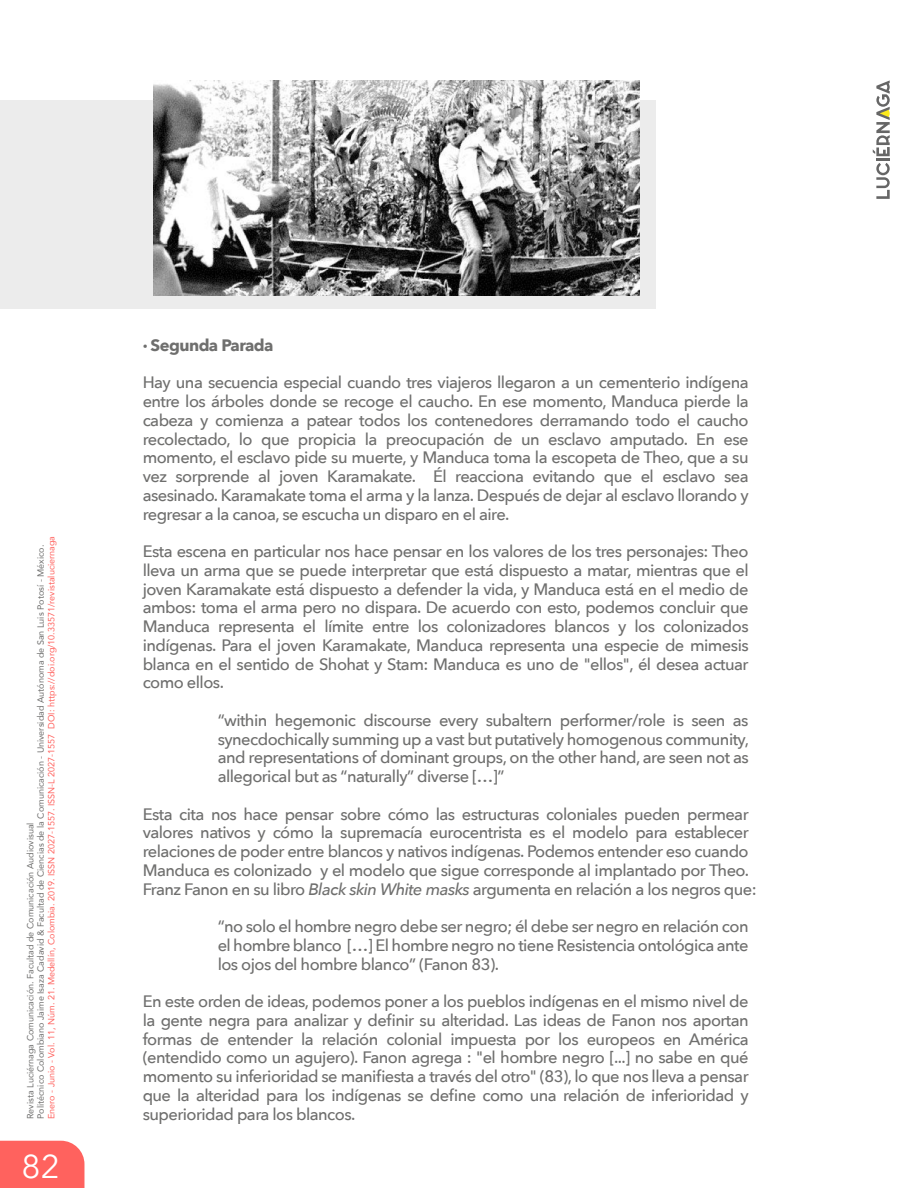
<style>
.page{position:relative;width:918px;height:1188px;background:#fff}
.page>*{position:absolute;margin:0;border:0;box-sizing:border-box;transform-origin:0 0}
.t1{font:33px "Avenir Next";color:#fff}
.t2{font:500 16.5px/18.8px "Avenir Next";letter-spacing:-.035em;color:#6f6f6e;text-align:justify}
.t3{font:700 16.5px "Avenir Next";letter-spacing:-.035em;color:#6f6f6e}
.t4{font:9px/10.5px "Avenir";color:#6f6f6e}
.t5{font:9px "Avenir";color:#ff625e}
.s1{font-style:italic}
</style>
<div class="page">
<div style="left:0;top:1141px;width:84px;height:47px;background:#ff625e"></div>
<svg style="left:876px;top:163px;width:14px;height:36px"></svg>
<hr style="left:876px;top:158px;width:14px;height:3px;background:#666">
<svg style="left:873px;top:80px;width:17px;height:76px"></svg>
<div style="left:0;top:101px;width:656px;height:208px;background:#ececec"></div>
<img style="left:153px;top:80px;width:486px;height:215px">
<p class="t4" style="left:25px;top:1119px;width:576px;rotate:-90deg">Revista Luciérnaga Comunicación. Facultad de Comunicación Audiovisual<br>Politécnico Colombiano Jaime Isaza Cadavid &amp; Facultad de Ciencias de la Comunicación - Universidad Autónoma de San Luis Potosí - México.</p>
<p class="t5" style="left:44px;top:1119px;width:585px;rotate:-90deg">Enero - Junio - Vol. 11, Núm. 21. Medellín, Colombia. 2019. ISSN 2027-1557. ISSN-L 2027-1557 DOI: https://doi.org/10.33571/revistaluciernaga</p>
<h1 class="t1" style="left:22px;top:1138px;width:40px">82</h1>
<p class="t3" style="left:143px;top:331px;width:132px">· Segunda Parada</p>
<p class="t2" style="left:143px;top:373px;width:608px">Hay una secuencia especial cuando tres viajeros llegaron a un cementerio indígena entre los árboles donde se recoge el caucho. En ese momento, Manduca pierde la cabeza y comienza a patear todos los contenedores derramando todo el caucho recolectado, lo que propicia la preocupación de un esclavo amputado. En ese momento, el esclavo pide su muerte, y Manduca toma la escopeta de Theo, que a su vez sorprende al joven Karamakate. Él reacciona evitando que el esclavo sea asesinado. Karamakate toma el arma y la lanza. Después de dejar al esclavo llorando y regresar a la canoa, se escucha un disparo en el aire.</p>
<p class="t2" style="left:143px;top:541px;width:608px">Esta escena en particular nos hace pensar en los valores de los tres personajes: Theo lleva un arma que se puede interpretar que está dispuesto a matar, mientras que el joven Karamakate está dispuesto a defender la vida, y Manduca está en el medio de ambos: toma el arma pero no dispara. De acuerdo con esto, podemos concluir que Manduca representa el límite entre los colonizadores blancos y los colonizados indígenas. Para el joven Karamakate, Manduca representa una especie de mimesis blanca en el sentido de Shohat y Stam: Manduca es uno de "ellos", él desea actuar como ellos.</p>
<p class="t2" style="left:218px;top:710px;width:533px">“within hegemonic discourse every subaltern performer/role is seen as synecdochically summing up a vast but putatively homogenous community, and representations of dominant groups, on the other hand, are seen not as allegorical but as “naturally” diverse […]”</p>
<p class="t2" style="left:143px;top:804px;width:616px;text-align:left">Esta cita nos hace pensar sobre cómo las estructuras coloniales pueden permear valores nativos y cómo la supremacía eurocentrista es el modelo para establecer relaciones de poder entre blancos y nativos indígenas. Podemos entender eso cuando Manduca es colonizado y el modelo que sigue corresponde al implantado por Theo.<br>Franz Fanon en su libro <span class="s1">Black skin White masks</span> argumenta en relación a los negros que:</p>
<p class="t2" style="left:218px;top:916px;width:533px">“no solo el hombre negro debe ser negro; él debe ser negro en relación con el hombre blanco […] El hombre negro no tiene Resistencia ontológica ante los ojos del hombre blanco” (Fanon 83).</p>
<p class="t2" style="left:143px;top:991px;width:608px">En este orden de ideas, podemos poner a los pueblos indígenas en el mismo nivel de la gente negra para analizar y definir su alteridad. Las ideas de Fanon nos aportan formas de entender la relación colonial impuesta por los europeos en América (entendido como un agujero). Fanon agrega : "el hombre negro [...] no sabe en qué momento su inferioridad se manifiesta a través del otro" (83), lo que nos lleva a pensar que la alteridad para los indígenas se define como una relación de inferioridad y superioridad para los blancos.</p>
</div>
